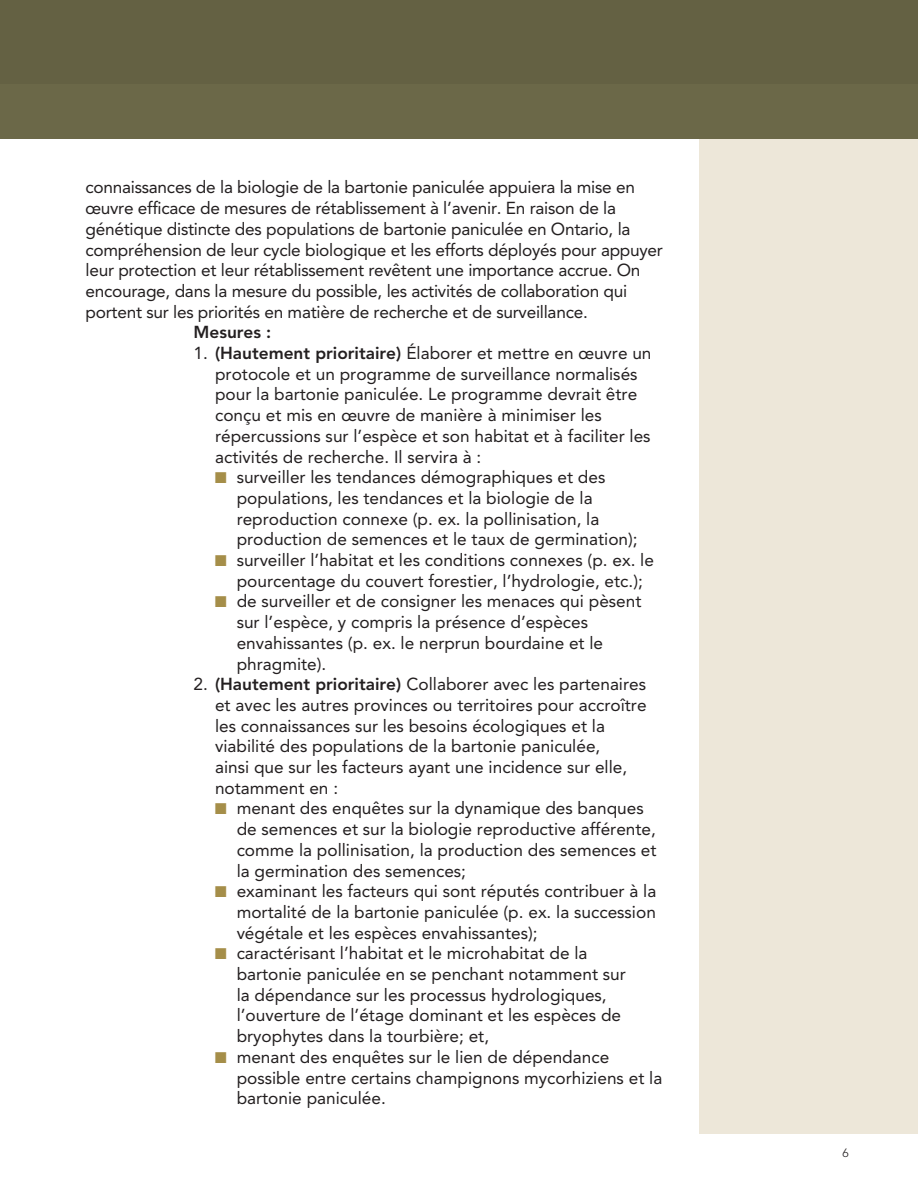
<style>
.page{position:relative;width:918px;height:1188px;background:#fff}
.page>*{position:absolute;margin:0;border:0;box-sizing:border-box;transform-origin:0 0}
.t1{font:17.25px/20.7px "Avenir LT Std";color:#231f20}
.t2{font:800 17.25px "Avenir LT Std";color:#231f20}
.t3{font:300 12px "Avenir LT Std";color:#231f20}
.s1{font-weight:800}
.s2{font-family:"Monotype Sorts";font-size:15px;color:#a58e49}
</style>
<div class="page">
<div style="left:699px;top:134px;width:219px;height:1000px;background:#ede7d9"></div>
<div style="left:0;top:0;width:918px;height:138px;background:#646143"></div>
<div style="left:1px;top:84px;width:917px;height:54px;background:#6d6a4a"></div>
<p class="t1" style="left:85px;top:177px;width:579px">connaissances de la biologie de la bartonie paniculée appuiera la mise en œuvre efficace de mesures de rétablissement à l’avenir. En raison de la génétique distincte des populations de bartonie paniculée en Ontario, la compréhension de leur cycle biologique et les efforts déployés pour appuyer leur protection et leur rétablissement revêtent une importance accrue. On encourage, dans la mesure du possible, les activités de collaboration qui portent sur les priorités en matière de recherche et de surveillance.</p>
<p class="t2" style="left:193px;top:322px;width:79px">Mesures :</p>
<p class="t1" style="left:193px;top:343px;width:460px">1. <span class="s1">(Hautement prioritaire)</span> Élaborer et mettre en œuvre un</p>
<p class="t1" style="left:215px;top:364px;width:437px">protocole et un programme de surveillance normalisés pour la bartonie paniculée. Le programme devrait être conçu et mis en œuvre de manière à minimiser les répercussions sur l’espèce et son habitat et à faciliter les activités de recherche. Il servira à :</p>
<p class="t1" style="left:237px;top:467px;width:403px;text-indent:-22px"><span class="s2">N</span> surveiller les tendances démographiques et des populations, les tendances et la biologie de la reproduction connexe (p. ex. la pollinisation, la production de semences et le taux de germination);</p>
<p class="t1" style="left:237px;top:550px;width:419px;text-indent:-22px"><span class="s2">N</span> surveiller l’habitat et les conditions connexes (p. ex. le pourcentage du couvert forestier, l’hydrologie, etc.);</p>
<p class="t1" style="left:237px;top:591px;width:406px;text-indent:-22px"><span class="s2">N</span> de surveiller et de consigner les menaces qui pèsent sur l’espèce, y compris la présence d’espèces envahissantes (p. ex. le nerprun bourdaine et le phragmite).</p>
<p class="t1" style="left:193px;top:674px;width:454px">2. <span class="s1">(Hautement prioritaire)</span> Collaborer avec les partenaires</p>
<p class="t1" style="left:215px;top:695px;width:433px">et avec les autres provinces ou territoires pour accroître les connaissances sur les besoins écologiques et la viabilité des populations de la bartonie paniculée,<br>ainsi que sur les facteurs ayant une incidence sur elle, notamment en :</p>
<p class="t1" style="left:237px;top:798px;width:421px;text-indent:-22px"><span class="s2">N</span> menant des enquêtes sur la dynamique des banques de semences et sur la biologie reproductive afférente, comme la pollinisation, la production des semences et la germination des semences;</p>
<p class="t1" style="left:237px;top:881px;width:421px;text-align:justify;text-indent:-22px"><span class="s2">N</span> examinant les facteurs qui sont réputés contribuer à la mortalité de la bartonie paniculée (p. ex. la succession végétale et les espèces envahissantes);</p>
<p class="t1" style="left:237px;top:943px;width:391px;text-indent:-22px"><span class="s2">N</span> caractérisant l’habitat et le microhabitat de la bartonie paniculée en se penchant notamment sur la dépendance sur les processus hydrologiques, l’ouverture de l’étage dominant et les espèces de bryophytes dans la tourbière; et,</p>
<p class="t1" style="left:237px;top:1047px;width:427px;text-indent:-22px"><span class="s2">N</span> menant des enquêtes sur le lien de dépendance possible entre certains champignons mycorhiziens et la bartonie paniculée.</p>
<p class="t3" style="left:842px;top:1146px;width:8px">6</p>
</div>
